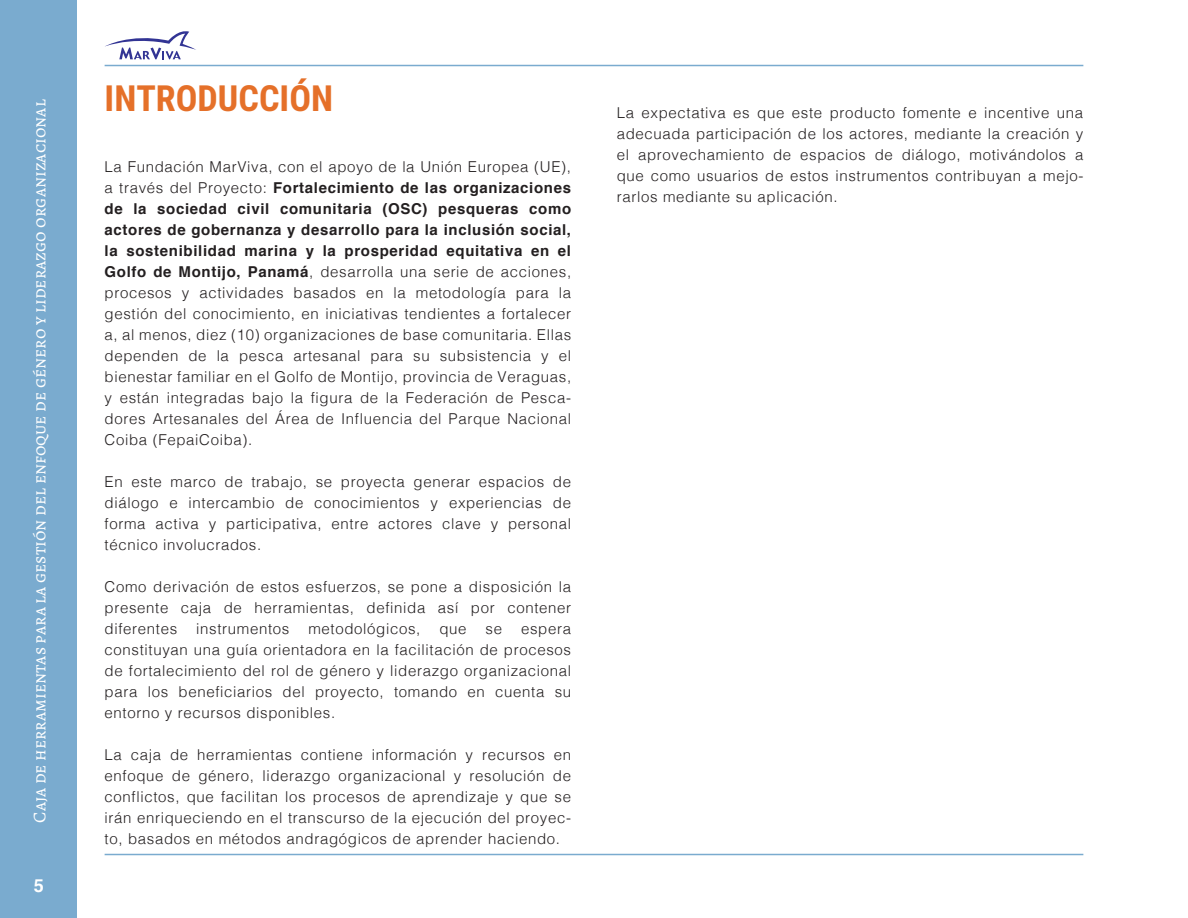
<style>
.page{position:relative;width:1188px;height:918px;background:#fff}
.page>*{position:absolute;margin:0;border:0;box-sizing:border-box;transform-origin:0 0}
.t1{font:700 36px "Roboto Condensed";color:#e57029}
.t2{font:18px "Alegreya SC";color:#fff}
.t3{font:700 18px "Helvetica";color:#fff}
.t4{font:300 15px/21px "Helvetica";letter-spacing:.045em;color:#231f20;text-align:justify}
.s1{font-weight:700}
</style>
<div class="page">
<div style="left:0;top:0;width:77px;height:918px;background:#7aabcf"></div>
<hr style="left:105px;top:65px;width:978px;height:1px;background:#7aabcf">
<hr style="left:105px;top:854px;width:978px;height:1px;background:#7aabcf">
<svg style="left:105px;top:31px;width:91px;height:28px"></svg>
<p class="t2" style="left:29px;top:823px;width:725px;rotate:-90deg">Caja de herramientas para la gestión del enfoque de género y liderazgo organizacional</p>
<p class="t3" style="left:34px;top:871px;width:12px">5</p>
<h1 class="t1" style="left:105px;top:73px;width:230px">INTRODUCCIÓN</h1>
<p class="t4" style="left:105px;top:155px;width:468px">La Fundación MarViva, con el apoyo de la Unión Europea (UE), a través del Proyecto: <span class="s1">Fortalecimiento de las organizaciones de la sociedad civil comunitaria (OSC) pesqueras como actores de gobernanza y desarrollo para la inclusión social, la sostenibilidad marina y la prosperidad equitativa en el Golfo de Montijo, Panamá</span>, desarrolla una serie de acciones, procesos y actividades basados en la metodología para la gestión del conocimiento, en iniciativas tendientes a fortalecer a, al menos, diez (10) organizaciones de base comunitaria. Ellas dependen de la pesca artesanal para su subsistencia y el bienestar familiar en el Golfo de Montijo, provincia de Veraguas, y están integradas bajo la figura de la Federación de Pesca&shy;dores Artesanales del Área de Influencia del Parque Nacional Coiba (FepaiCoiba).</p>
<p class="t4" style="left:105px;top:470px;width:468px">En este marco de trabajo, se proyecta generar espacios de diálogo e intercambio de conocimientos y experiencias de forma activa y participativa, entre actores clave y personal técnico involucrados.</p>
<p class="t4" style="left:105px;top:575px;width:468px">Como derivación de estos esfuerzos, se pone a disposición la presente caja de herramientas, definida así por contener diferentes</p>
<p class="t4" style="left:196px;top:617px;width:95px">instrumentos</p>
<p class="t4" style="left:308px;top:617px;width:113px">metodológicos,</p>
<p class="t4" style="left:439px;top:617px;width:29px">que</p>
<p class="t4" style="left:486px;top:617px;width:18px">se</p>
<p class="t4" style="left:105px;top:617px;width:468px;text-indent:417px">espera constituyan una guía orientadora en la facilitación de procesos de fortalecimiento del rol de género y liderazgo organizacional para los beneficiarios del proyecto, tomando en cuenta su entorno y recursos disponibles.</p>
<p class="t4" style="left:105px;top:743px;width:468px">La caja de herramientas contiene información y recursos en enfoque de género, liderazgo organizacional y resolución de conflictos, que facilitan los procesos de aprendizaje y que se irán enriqueciendo en el transcurso de la ejecución del proyec&shy;to, basados en métodos andragógicos de aprender haciendo.</p>
<p class="t4" style="left:617px;top:101px;width:468px">La expectativa es que este producto fomente e incentive una adecuada participación de los actores, mediante la creación y el aprovechamiento de espacios de diálogo, motivándolos a que como usuarios de estos instrumentos contribuyan a mejo&shy;rarlos mediante su aplicación.</p>
</div>
